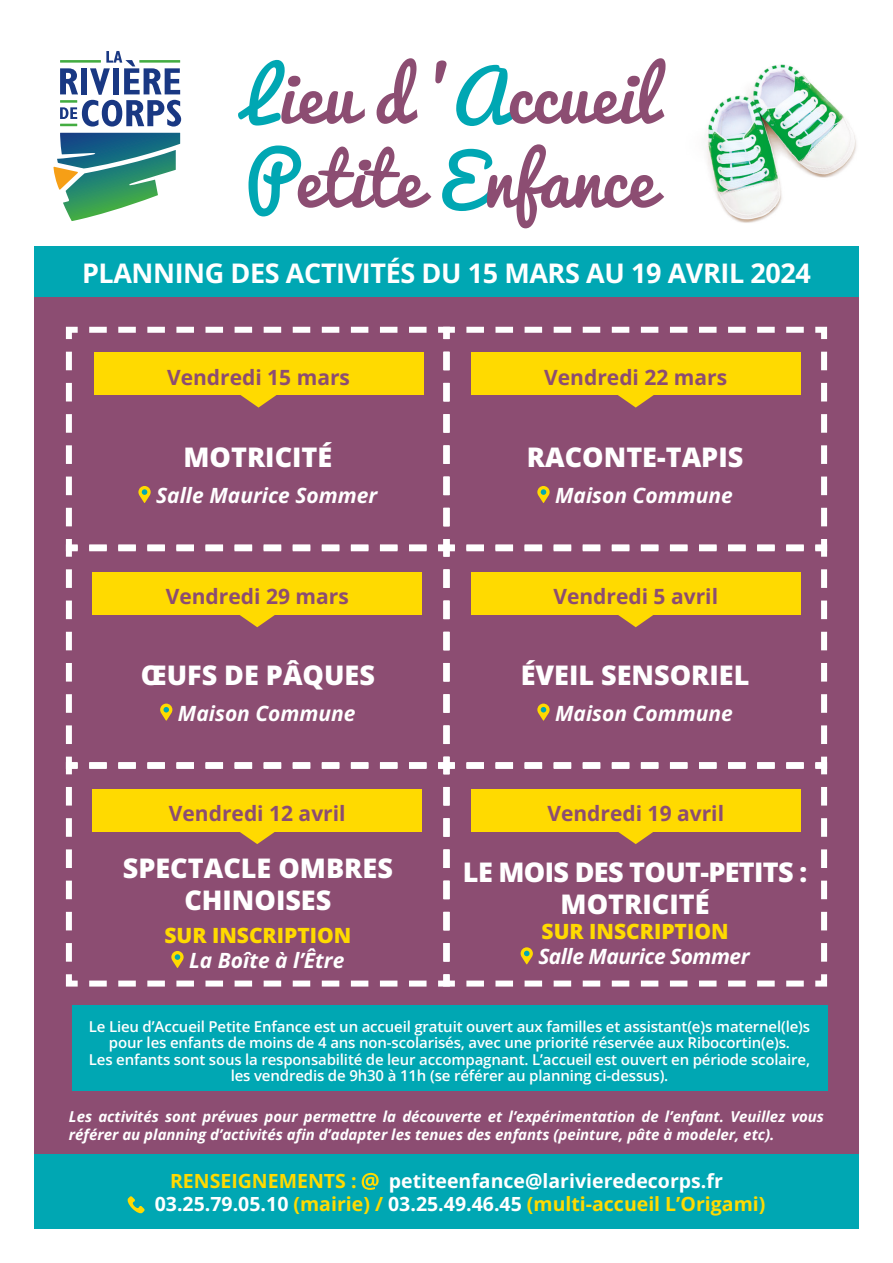
<style>
.page{position:relative;width:893px;height:1263px;background:#fff}
.page>*{position:absolute;margin:0;border:0;box-sizing:border-box;transform-origin:0 0}
.t1{font:69.9px/83.8px "Pacifico";color:#8c4d72}
.t2{font:800 27px/32.4px "Open Sans";color:#fff;text-align:center}
.t3{font:700 27px "Open Sans";letter-spacing:-.015em;color:#fff}
.t4{font:800 27px/32.4px "Open Sans";letter-spacing:-.025em;color:#fff;text-align:center}
.t5{font:700 21px "Open Sans";color:#8c4d72}
.t6{font:italic 700 21px "Open Sans";color:#fff}
.t7{font:800 21px "Open Sans";color:#ffda00}
.t8{font:italic 700 21px "Open Sans";letter-spacing:-.025em;color:#fff}
.t9{font:700 19.5px/23.4px "Open Sans";color:#fff}
.t10{font:700 19.5px "Open Sans";color:#ffda00}
.t11{font:600 15px/16.5px "Open Sans";letter-spacing:-.01em;color:#fff;text-align:center}
.t12{font:italic 700 15px/18px "Open Sans";color:#fff}
.s1{color:#00a7b3}
.s2{color:#ffda00}
</style>
<div class="page">
<img style="left:206px;top:64px;width:653px;height:183px">
<div style="left:34px;top:297px;width:825px;height:900px;background:#8c4d72"></div>
<svg style="left:60px;top:51px;width:121px;height:76px"></svg>
<hr style="left:139px;top:60px;width:41px;height:3px;background:#43ac41">
<hr style="left:60px;top:60px;width:41px;height:3px;background:#43ac41">
<svg style="left:53px;top:133px;width:127px;height:88px"></svg>
<div style="left:34px;top:247px;width:825px;height:50px;background:#00a7b3"></div>
<div style="left:34px;top:1154px;width:825px;height:75px;background:#00a7b3"></div>
<svg style="left:362px;top:1173px;width:17px;height:17px"></svg>
<svg style="left:127px;top:1196px;width:18px;height:18px"></svg>
<svg style="left:65px;top:554px;width:357px;height:205px"></svg>
<svg style="left:65px;top:759px;width:375px;height:228px"></svg>
<svg style="left:443px;top:554px;width:385px;height:205px"></svg>
<svg style="left:453px;top:326px;width:375px;height:228px"></svg>
<svg style="left:65px;top:326px;width:388px;height:228px"></svg>
<svg style="left:440px;top:759px;width:388px;height:228px"></svg>
<div style="left:92px;top:789px;width:330px;height:42px;background:#ffda00"></div>
<svg style="left:239px;top:831px;width:37px;height:13px"></svg>
<div style="left:92px;top:572px;width:330px;height:42px;background:#ffda00"></div>
<svg style="left:239px;top:614px;width:37px;height:13px"></svg>
<div style="left:471px;top:789px;width:329px;height:42px;background:#ffda00"></div>
<svg style="left:617px;top:831px;width:37px;height:13px"></svg>
<div style="left:471px;top:572px;width:329px;height:42px;background:#ffda00"></div>
<svg style="left:617px;top:614px;width:37px;height:13px"></svg>
<div style="left:471px;top:352px;width:329px;height:43px;background:#ffda00"></div>
<svg style="left:617px;top:395px;width:37px;height:13px"></svg>
<div style="left:94px;top:352px;width:329px;height:43px;background:#ffda00"></div>
<svg style="left:240px;top:395px;width:37px;height:13px"></svg>
<div style="left:72px;top:1006px;width:755px;height:85px;background:#00a7b3"></div>
<h1 class="t1" style="left:244px;top:58px;width:413px"><span class="s1">L</span>ieu d ’<span class="s1">A</span>ccueil<br><span class="s1">P</span>etite <span class="s1">E</span>nfance</h1>
<h2 class="t3" style="left:82px;top:254px;width:730px">PLANNING DES ACTIVITÉS DU 15 MARS AU 19 AVRIL 2024</h2>
<h3 class="t5" style="left:167px;top:362px;width:185px">Vendredi 15 mars</h3>
<h3 class="t5" style="left:544px;top:362px;width:185px">Vendredi 22 mars</h3>
<h2 class="t2" style="left:183px;top:440px;width:150px">MOTRICITÉ</h2>
<h3 class="t6" style="left:156px;top:481px;width:223px">Salle Maurice Sommer</h3>
<h3 class="t5" style="left:166px;top:582px;width:185px">Vendredi 29 mars</h3>
<h2 class="t2" style="left:141px;top:657px;width:236px">ŒUFS DE PÂQUES</h2>
<h3 class="t6" style="left:178px;top:698px;width:179px">Maison Commune</h3>
<h3 class="t5" style="left:169px;top:799px;width:178px">Vendredi 12 avril</h3>
<h2 class="t2" style="left:123px;top:851px;width:272px">SPECTACLE OMBRES<br>CHINOISES</h2>
<h3 class="t7" style="left:164px;top:919px;width:189px">SUR INSCRIPTION</h3>
<h3 class="t6" style="left:189px;top:946px;width:157px">La Boîte à l’Être</h3>
<h2 class="t2" style="left:527px;top:440px;width:218px">RACONTE-TAPIS</h2>
<h3 class="t6" style="left:555px;top:481px;width:179px">Maison Commune</h3>
<h3 class="t5" style="left:553px;top:582px;width:166px">Vendredi 5 avril</h3>
<h2 class="t2" style="left:521px;top:657px;width:230px">ÉVEIL SENSORIEL</h2>
<h3 class="t6" style="left:555px;top:698px;width:179px">Maison Commune</h3>
<h3 class="t5" style="left:547px;top:799px;width:178px">Vendredi 19 avril</h3>
<h2 class="t4" style="left:463px;top:854px;width:346px">LE MOIS DES TOUT-PETITS :<br>MOTRICITÉ</h2>
<h3 class="t7" style="left:542px;top:915px;width:189px">SUR INSCRIPTION</h3>
<h3 class="t8" style="left:538px;top:942px;width:213px">Salle Maurice Sommer</h3>
<p class="t11" style="left:89px;top:1017px;width:723px">Le Lieu d’Accueil Petite Enfance est un accueil gratuit ouvert aux familles et assistant(e)s maternel(le)s pour les enfants de moins de 4 ans non-scolarisés, avec une priorité réservée aux Ribocortin(e)s.<br>Les enfants sont sous la responsabilité de leur accompagnant. L’accueil est ouvert en période scolaire, les vendredis de 9h30 à 11h (se référer au planning ci-dessus).</p>
<p class="t12" style="left:69px;top:1107px;width:757px">Les activités sont prévues pour permettre la découverte et l’expérimentation de l’enfant. Veuillez vous référer au planning d’activités afin d’adapter les tenues des enfants (peinture, pâte à modeler, etc).</p>
<h3 class="t9" style="left:155px;top:1168px;width:612px;text-indent:234px">petiteenfance@larivieredecorps.fr<br>03.25.79.05.10 <span class="s2">(mairie) /</span> 03.25.49.46.45 <span class="s2">(multi-accueil L’Origami)</span></h3>
<h3 class="t10" style="left:170px;top:1167px;width:188px">RENSEIGNEMENTS :</h3>
</div>
